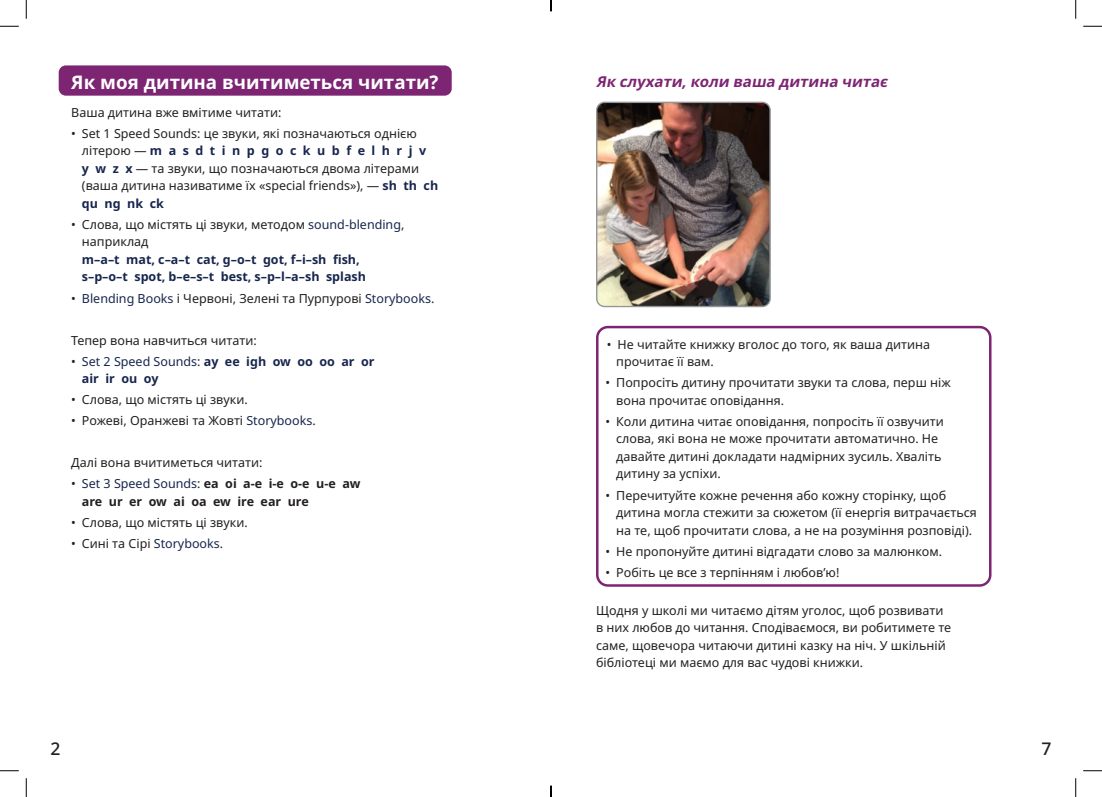
<style>
.page{position:relative;width:1102px;height:797px;background:#fff}
.page>*{position:absolute;margin:0;border:0;box-sizing:border-box;transform-origin:0 0}
.B_HEADER{font:700 18.75px "Noto Sans";color:#fff}
.t1{font:500 17.5px "Noto Sans";color:#231f20}
.C_HEAD{font:italic 700 15px "Noto Sans";color:#7d2573}
.Main_text{font:12.5px/17.5px "Noto Sans";color:#231f20}
.t2{font:700 12.5px/17.5px "Noto Sans";color:#17264d}
.t3{font:700 12.5px/17.5px "Noto Sans";color:#231f20}
.s1{font-weight:700;color:#17264d}
.s2{font-weight:400;color:#231f20}
.s3{font-weight:400}
.s4{color:#17264d}
.s5{font-weight:400;color:#17264d}
</style>
<div class="page">
<div style="left:59px;top:65px;width:392px;height:31px;background:#7d2573;border-radius:7px"></div>
<div style="left:596px;top:326px;width:395px;height:260px;border:2px solid #7d2573;border-radius:11px"></div>
<img style="left:598px;top:102px;width:172px;height:204px">
<div style="left:596px;top:102px;width:174px;height:205px;border:1px solid #939598;border-radius:8px"></div>
<svg style="left:0;top:25px;width:19px;height:2px"></svg>
<svg style="left:1083px;top:25px;width:18px;height:2px"></svg>
<svg style="left:0;top:770px;width:19px;height:1px"></svg>
<svg style="left:1083px;top:770px;width:18px;height:1px"></svg>
<svg style="left:25px;top:0;width:2px;height:19px"></svg>
<svg style="left:25px;top:778px;width:2px;height:19px"></svg>
<svg style="left:1075px;top:0;width:1px;height:19px"></svg>
<svg style="left:1075px;top:778px;width:1px;height:19px"></svg>
<svg style="left:550px;top:785px;width:1px;height:12px"></svg>
<p class="B_HEADER" style="left:71px;top:69px;width:368px">Як моя дитина вчитиметься читати?</p>
<p class="Main_text" style="left:71px;top:104px;width:212px">Ваша дитина вже вмітиме читати:</p>
<p class="Main_text" style="left:82px;top:125px;width:358px;text-indent:-11px">• Set 1 Speed Sounds: це звуки, які позначаються однією літерою — <span class="s1">m a s d t i n p g o c k u b f e l h r j v<br>y w z x</span> — та звуки, що позначаються двома літерами (ваша дитина називатиме їх «special friends»), — <span class="s1">sh th ch qu ng nk ck</span></p>
<p class="t2" style="left:82px;top:216px;width:324px;text-indent:-11px"><span class="s2">• Слова, що містять ці звуки, методом</span> <span class="s3">sound-blending</span><span class="s2">, наприклад<br></span>m–a–t mat, c–a–t cat, g–o–t got, f–i–sh fish, s–p–o–t spot, b–e–s–t best, s–p–l–a–sh splash</p>
<p class="Main_text" style="left:71px;top:289px;width:364px">• <span class="s4">Blending Books</span> і Червоні, Зелені та Пурпурові <span class="s4">Storybooks</span>.</p>
<p class="Main_text" style="left:71px;top:331px;width:187px">Тепер вона навчиться читати:</p>
<p class="t2" style="left:82px;top:353px;width:294px;text-indent:-11px"><span class="s2">•</span> <span class="s3">Set 2 Speed Sounds</span><span class="s2">:</span> ay ee igh ow oo oo ar or air ir ou oy</p>
<p class="Main_text" style="left:71px;top:391px;width:178px">• Слова, що містять ці звуки.</p>
<p class="Main_text" style="left:71px;top:412px;width:246px">• Рожеві, Оранжеві та Жовті <span class="s4">Storybooks</span>.</p>
<p class="Main_text" style="left:71px;top:454px;width:193px">Далі вона вчитиметься читати:</p>
<p class="t3" style="left:82px;top:475px;width:280px;text-indent:-11px"><span class="s3">•</span> <span class="s5">Set 3 Speed Sounds</span><span class="s3">:</span> ea oi a-e i-e o-e u-e aw are ur er ow ai oa ew ire ear ure</p>
<p class="Main_text" style="left:71px;top:514px;width:178px">• Слова, що містять ці звуки.</p>
<p class="Main_text" style="left:71px;top:535px;width:153px">• Сині та Сірі <span class="s4">Storybooks</span>.</p>
<p class="C_HEAD" style="left:596px;top:71px;width:297px">Як слухати,коли ваша дитина читає</p>
<p class="Main_text" style="left:616px;top:336px;width:315px;text-indent:-9px">• Не читайте книжку вголос до того, як ваша дитина прочитає її вам.</p>
<p class="Main_text" style="left:616px;top:374px;width:336px;text-indent:-11px">• Попросіть дитину прочитати звуки та слова, перш ніж вона прочитає оповідання.</p>
<p class="Main_text" style="left:616px;top:413px;width:329px;text-indent:-11px">• Коли дитина читає оповідання, попросіть її озвучити слова, які вона не може прочитати автоматично. Не давайте дитині докладати надмірних зусиль. Хваліть дитину за успіхи.</p>
<p class="Main_text" style="left:616px;top:486px;width:362px;text-indent:-11px">• Перечитуйте кожне речення або кожну сторінку, щоб дитина могла стежити за сюжетом (її енергія витрачається на те, щоб прочитати слова, а не на розуміння розповіді).</p>
<p class="Main_text" style="left:605px;top:542px;width:338px">• Не пропонуйте дитині відгадати слово за малюнком.</p>
<p class="Main_text" style="left:605px;top:563px;width:235px">• Робіть це все з терпінням і любов’ю!</p>
<p class="Main_text" style="left:596px;top:602px;width:356px">Щодня у школі ми читаємо дітям уголос, щоб розвивати в них любов до читання. Сподіваємося, ви робитимете те саме, щовечора читаючи дитині казку на ніч. У шкільній бібліотеці ми маємо для вас чудові книжки.</p>
<h2 class="t1" style="left:51px;top:736px;width:12px">2</h2>
<h2 class="t1" style="left:1041px;top:736px;width:12px">7</h2>
</div>
